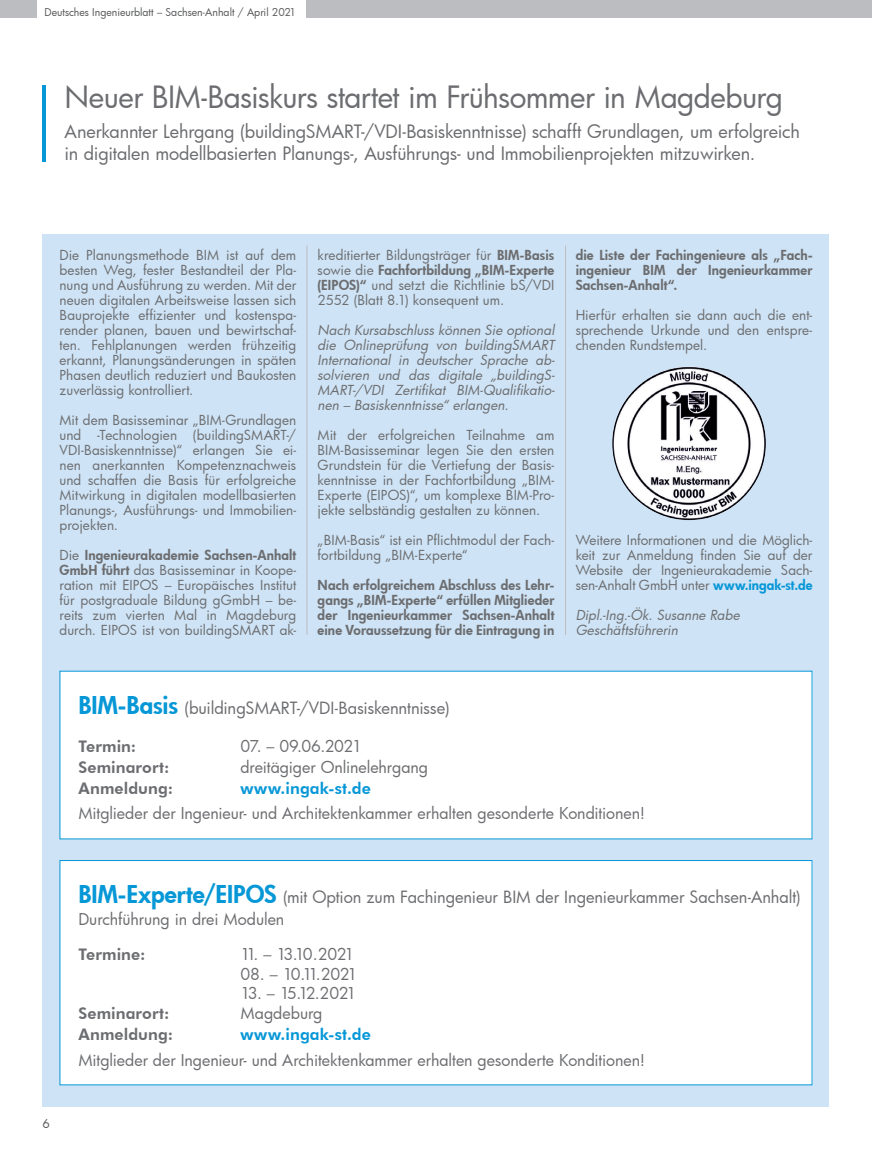
<style>
.page{position:relative;width:872px;height:1170px;background:#fff}
.page>*{position:absolute;margin:0;border:0;box-sizing:border-box;transform-origin:0 0}
.t1{font:30px "Futura Bk";letter-spacing:-.02em;color:#6c6d70}
.t2{font:18px/21.6px "Futura Bk";letter-spacing:-.01em;color:#6c6d70}
.t3{font:16.5px "Futura Bk";letter-spacing:-.005em;color:#6c6d70}
.t4{font:15.9px "Futura Bk";color:#6c6d70}
.t5{font:800 15.9px "Futura BT";letter-spacing:.005em;color:#6c6d70}
.t6{font:800 15.9px "Futura BT";letter-spacing:.005em;color:#0697d7}
.t7{font:15.9px "Futura Bk";letter-spacing:-.025em;color:#6c6d70}
.t8{font:15.9px "Futura Bk";letter-spacing:-.12em;color:#6c6d70}
.t9{font:15.9px "Futura Bk";letter-spacing:-.075em;color:#6c6d70}
.t10{font:15.9px "Futura Bk";letter-spacing:-.14em;color:#6c6d70}
.t11{font:13.5px/15px "Futura Bk";color:#6c6d70;text-align:justify}
.t12{font:13.5px/15px "Futura Hv";letter-spacing:.01em;color:#6c6d70;text-align:justify}
.t13{font:italic 13.5px/15px "Futura Bk";letter-spacing:.005em;color:#6c6d70;text-align:justify}
.t14{font:12px "Futura Bk";color:#57585a}
.t15{font:10.5px "Futura Bk";color:#57585a}
.s1{font-family:"Futura Bk"}
.s2{font-family:"Futura Hv"}
.s3{font-family:"Futura Hv";color:#0697d7}
.s4{font-family:"Futura Hv";font-size:24px;color:#0697d7}
</style>
<div class="page">
<div style="left:43px;top:234px;width:786px;height:872px;background:#cee3f5"></div>
<div style="left:0;top:0;width:36px;height:17px;background:#bcbdc0"></div>
<div style="left:306px;top:0;width:566px;height:17px;background:#bcbdc0"></div>
<hr style="left:306px;top:245px;width:1px;height:390px;background:#bcbdc0">
<hr style="left:565px;top:245px;width:1px;height:390px;background:#bcbdc0">
<hr style="left:43px;top:85px;width:3px;height:77px;background:#0697d7">
<div style="left:60px;top:671px;width:752px;height:167px;background:#fff"></div>
<div style="left:60px;top:860px;width:752px;height:224px;background:#fff"></div>
<div style="left:60px;top:860px;width:752px;height:225px;border:1px solid #0697d7"></div>
<img style="left:612px;top:366px;width:154px;height:154px;border-radius:77px">
<p class="t15" style="left:45px;top:6px;width:253px">Deutsches Ingenieurblatt – Sachsen-Anhalt / April 2021</p>
<h1 class="t1" style="left:65px;top:76px;width:720px">Neuer BIM-Basiskurs startet im Frühsommer in Magdeburg</h1>
<h2 class="t2" style="left:65px;top:120px;width:737px">Anerkannter Lehrgang (buildingSMART-/VDI-Basiskenntnisse) schafft Grundlagen, um erfolgreich in digitalen modellbasierten Planungs-, Ausführungs- und Immobilienprojekten mitzuwirken.</h2>
<p class="t11" style="left:60px;top:247px;width:238px">Die Planungsmethode BIM ist auf dem besten Weg, fester Bestandteil der Pla&shy;nung und Ausführung zu werden. Mit der neuen digitalen Arbeitsweise lassen sich Bauprojekte effizienter und kostenspa&shy;render planen, bauen und bewirtschaf&shy;ten. Fehlplanungen werden frühzeitig erkannt, Planungsänderungen in späten Phasen deutlich reduziert und Baukosten zuverlässig kontrolliert.</p>
<p class="t11" style="left:60px;top:412px;width:238px">Mit dem Basisseminar „BIM-Grundlagen und -Technologien (buildingSMART-/ VDI-Basiskenntnisse)“ erlangen Sie ei&shy;nen anerkannten Kompetenznachweis und schaffen die Basis für erfolgreiche Mitwirkung in digitalen modellbasierten Planungs-, Ausführungs- und Immobilien&shy;projekten.</p>
<p class="t12" style="left:60px;top:547px;width:238px"><span class="s1">Die</span> Ingenieurakademie Sachsen-Anhalt</p>
<p class="t11" style="left:60px;top:562px;width:238px"><span class="s2">GmbH führt</span> das Basisseminar in Koope&shy;ration mit EIPOS – Europäisches Institut für postgraduale Bildung gGmbH – be&shy;reits zum vierten Mal in Magdeburg durch. EIPOS ist von buildingSMART ak-</p>
<p class="t11" style="left:317px;top:247px;width:238px">kreditierter Bildungsträger für <span class="s2">BIM-Basis</span></p>
<p class="t12" style="left:317px;top:262px;width:238px"><span class="s1">sowie die</span> Fachfortbildung „BIM-Experte</p>
<p class="t11" style="left:317px;top:277px;width:238px"><span class="s2">(EIPOS)“</span> und setzt die Richtlinie bS/VDI<br>2552 (Blatt 8.1) konsequent um.</p>
<p class="t13" style="left:317px;top:322px;width:239px">Nach Kursabschluss können Sie optional die Onlineprüfung von buildingSMART International in deutscher Sprache ab&shy;solvieren und das digitale „buildingS-MART-/VDI Zertifikat BIM-Qualifikatio&shy;nen – Basiskenntnisse“ erlangen.</p>
<p class="t11" style="left:317px;top:427px;width:238px">Mit der erfolgreichen Teilnahme am BIM-Basisseminar legen Sie den ersten Grundstein für die Vertiefung der Basis&shy;kenntnisse in der Fachfortbildung „BIM-Experte (EIPOS)“, um komplexe BIM-Pro&shy;jekte selbständig gestalten zu können.</p>
<p class="t11" style="left:317px;top:532px;width:238px">„BIM-Basis“ ist ein Pflichtmodul der Fach&shy;fortbildung „BIM-Experte“</p>
<p class="t12" style="left:317px;top:577px;width:238px">Nach erfolgreichem Abschluss des Lehr&shy;gangs „BIM-Experte“ erfüllen Mitglieder der Ingenieurkammer Sachsen-Anhalt eine Voraussetzung für die Eintragung in</p>
<p class="t12" style="left:575px;top:247px;width:238px">die Liste der Fachingenieure als „Fach&shy;ingenieur BIM der Ingenieurkammer Sachsen-Anhalt“.</p>
<p class="t11" style="left:575px;top:307px;width:238px">Hierfür erhalten sie dann auch die ent&shy;sprechende Urkunde und den entspre&shy;chenden Rundstempel.</p>
<p class="t11" style="left:575px;top:532px;width:238px">Weitere Informationen und die Möglich&shy;keit zur Anmeldung finden Sie auf der Website der Ingenieurakademie Sach&shy;sen-Anhalt GmbH unter <span class="s3">www.ingak-st.de</span></p>
<p class="t13" style="left:575px;top:607px;width:166px">Dipl.-Ing.-Ök. Susanne Rabe<br>Geschäftsführerin</p>
<p class="t3" style="left:78px;top:696px;width:372px"><span class="s4">BIM-Basis</span> (buildingSMART-/VDI-Basiskenntnisse)</p>
<p class="t5" style="left:78px;top:736px;width:59px">Termin:</p>
<p class="t7" style="left:240px;top:735px;width:123px">07. – 09.06.2021</p>
<p class="t5" style="left:78px;top:757px;width:92px">Seminarort:</p>
<p class="t4" style="left:240px;top:756px;width:189px">dreitägiger Onlinelehrgang</p>
<p class="t5" style="left:78px;top:778px;width:96px">Anmeldung:</p>
<p class="t6" style="left:240px;top:778px;width:132px">www.ingak-st.de</p>
<p class="t4" style="left:78px;top:802px;width:568px">Mitglieder der Ingenieur- und Architektenkammer erhalten gesonderte Konditionen!</p>
<p class="t14" style="left:43px;top:1114px;width:9px">6</p>
<p class="t3" style="left:78px;top:885px;width:723px"><span class="s4">BIM-Experte/EIPOS</span> (mit Option zum Fachingenieur BIM der Ingenieurkammer Sachsen-Anhalt)</p>
<p class="t4" style="left:78px;top:908px;width:207px">Durchführung in drei Modulen</p>
<p class="t5" style="left:78px;top:945px;width:69px">Termine:</p>
<p class="t8" style="left:240px;top:943px;width:115px">11. – 13.10.2021</p>
<p class="t9" style="left:240px;top:962px;width:118px">08. – 10.11.2021</p>
<p class="t10" style="left:240px;top:981px;width:117px">13. – 15.12.2021</p>
<p class="t5" style="left:78px;top:1004px;width:92px">Seminarort:</p>
<p class="t4" style="left:240px;top:1002px;width:84px">Magdeburg</p>
<p class="t5" style="left:78px;top:1024px;width:96px">Anmeldung:</p>
<p class="t6" style="left:240px;top:1024px;width:132px">www.ingak-st.de</p>
<p class="t4" style="left:78px;top:1048px;width:568px">Mitglieder der Ingenieur- und Architektenkammer erhalten gesonderte Konditionen!</p>
</div>
